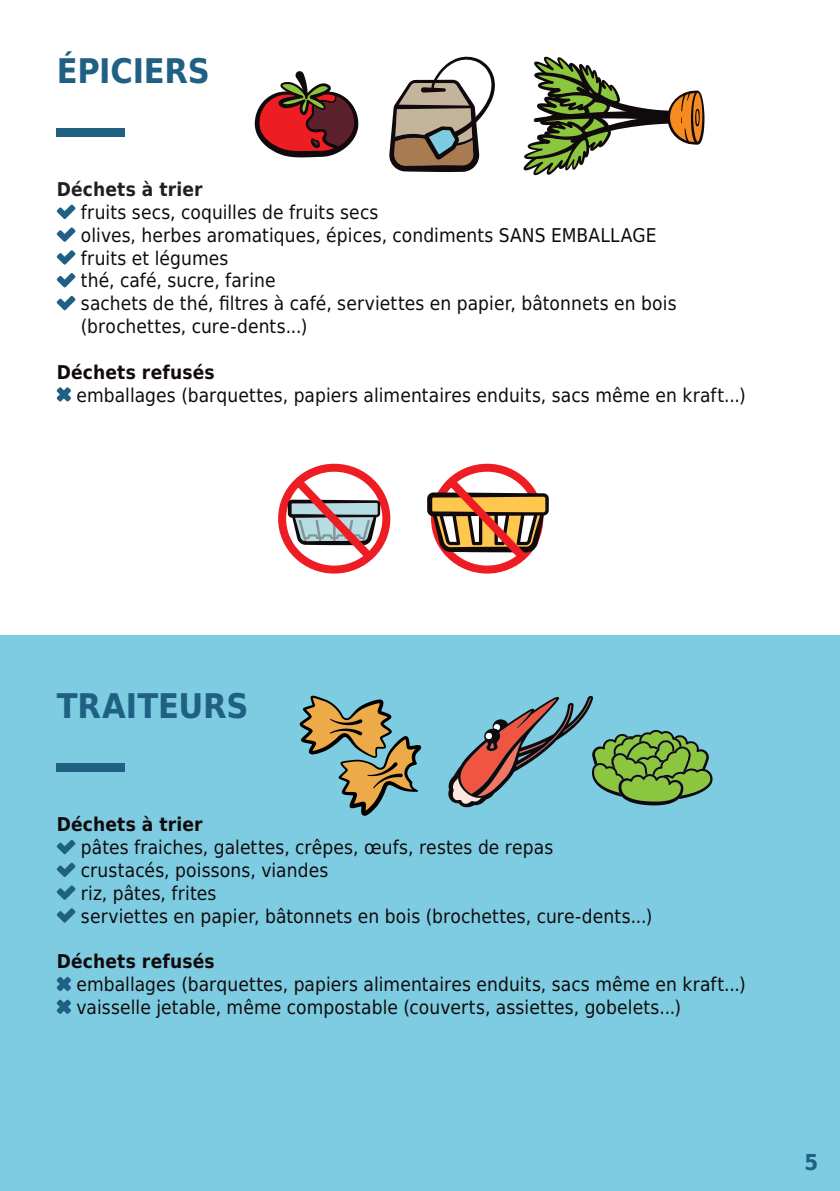
<style>
.page{position:relative;width:840px;height:1191px;background:#fff}
.page>*{position:absolute;margin:0;border:0;box-sizing:border-box;transform-origin:0 0}
.t1{font:700 34px "DejaVu Sans Condensed";letter-spacing:-.005em;color:#1f6083}
.t2{font:700 22px "DejaVu Sans Condensed";color:#1f6083}
.t3{font:19px/22.8px "DejaVu Sans Condensed";letter-spacing:.005em;color:#110a0c}
.t4{font:700 19px "DejaVu Sans Condensed";letter-spacing:.01em;color:#110a0c}
.t5{font:700 19px "DejaVu Sans Condensed";letter-spacing:.01em;color:#231f20}
</style>
<div class="page">
<div style="left:0;top:635px;width:839px;height:556px;background:#7dcce1"></div>
<div style="left:57px;top:763px;width:68px;height:8px;background:#1f6083"></div>
<svg style="left:57px;top:840px;width:19px;height:14px"></svg>
<svg style="left:57px;top:862px;width:19px;height:15px"></svg>
<svg style="left:57px;top:885px;width:19px;height:15px"></svg>
<svg style="left:57px;top:908px;width:19px;height:14px"></svg>
<svg style="left:57px;top:977px;width:14px;height:14px"></svg>
<svg style="left:57px;top:999px;width:14px;height:15px"></svg>
<svg style="left:57px;top:204px;width:19px;height:15px"></svg>
<svg style="left:57px;top:227px;width:19px;height:15px"></svg>
<svg style="left:57px;top:250px;width:19px;height:15px"></svg>
<svg style="left:57px;top:273px;width:19px;height:15px"></svg>
<svg style="left:57px;top:296px;width:19px;height:14px"></svg>
<svg style="left:57px;top:387px;width:14px;height:15px"></svg>
<div style="left:57px;top:128px;width:68px;height:8px;background:#1f6083"></div>
<svg style="left:448px;top:695px;width:264px;height:112px"></svg>
<svg style="left:254px;top:71px;width:104px;height:86px"></svg>
<div style="left:278px;top:464px;width:112px;height:109px;border:8px solid #ee1d23;border-radius:50%"></div>
<div style="left:431px;top:464px;width:112px;height:109px;border:8px solid #ee1d23;border-radius:50%"></div>
<svg style="left:287px;top:472px;width:93px;height:95px"></svg>
<svg style="left:427px;top:472px;width:121px;height:95px"></svg>
<svg style="left:389px;top:56px;width:105px;height:116px"></svg>
<svg style="left:523px;top:56px;width:181px;height:120px"></svg>
<svg style="left:299px;top:695px;width:122px;height:120px"></svg>
<h1 class="t1" style="left:57px;top:43px;width:155px">ÉPICIERS</h1>
<p class="t5" style="left:57px;top:174px;width:147px">Déchets à trier</p>
<p class="t3" style="left:81px;top:200px;width:597px">fruits secs, coquilles de fruits secs<br>olives, herbes aromatiques, épices, condiments SANS EMBALLAGE fruits et légumes<br>thé, café, sucre, farine<br>sachets de thé, filtres à café, serviettes en papier, bâtonnets en bois (brochettes, cure-dents...)</p>
<p class="t4" style="left:57px;top:356px;width:159px">Déchets refusés</p>
<p class="t3" style="left:76px;top:383px;width:670px">emballages (barquettes, papiers alimentaires enduits, sacs même en kraft...)</p>
<h1 class="t1" style="left:57px;top:678px;width:193px">TRAITEURS</h1>
<p class="t4" style="left:57px;top:809px;width:147px">Déchets à trier</p>
<p class="t3" style="left:81px;top:835px;width:572px">pâtes fraiches, galettes, crêpes, œufs, restes de repas<br>crustacés, poissons, viandes<br>riz, pâtes, frites<br>serviettes en papier, bâtonnets en bois (brochettes, cure-dents...)</p>
<p class="t4" style="left:57px;top:946px;width:159px">Déchets refusés</p>
<p class="t3" style="left:76px;top:972px;width:670px">emballages (barquettes, papiers alimentaires enduits, sacs même en kraft...) vaisselle jetable, même compostable (couverts, assiettes, gobelets...)</p>
<p class="t2" style="left:804px;top:1143px;width:15px">5</p>
</div>
